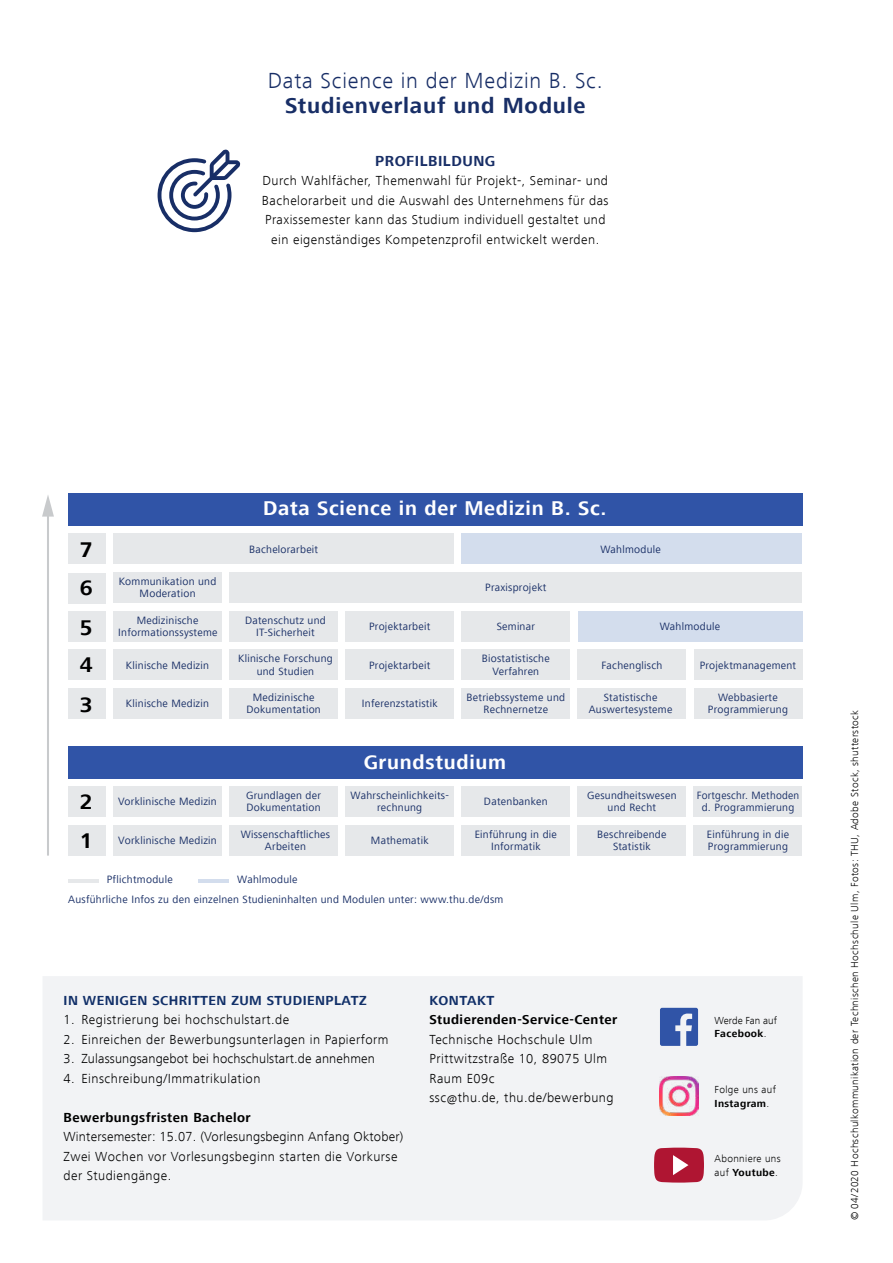
<style>
.page{position:relative;width:893px;height:1263px;background:#fff}
.page>*{position:absolute;margin:0;border:0;box-sizing:border-box;transform-origin:0 0}
.Headline_light{font:300 22.5px/25.5px "Frutiger Next LT";letter-spacing:.035em;color:#182e66;text-align:center}
.t1{font:700 21.9px/39.8px "Frutiger Next LT";color:#000}
.t2{font:700 20.4px "Frutiger Next LT";letter-spacing:.035em;color:#fff}
.Subhead{font:700 15px "Frutiger Next LT";letter-spacing:.035em;color:#182e66}
.Fließtext{font:300 13.5px/19.5px "Frutiger Next LT";letter-spacing:.035em;color:#000}
.Fließtext-2{font:700 13.5px "Frutiger Next LT";letter-spacing:.035em;color:#000}
.Fließtext-3{font:300 13.5px "Frutiger Next LT";letter-spacing:.015em;color:#000}
.Fließtext-4{font:300 13.5px "Frutiger Next LT";letter-spacing:.01em;color:#000}
.Headline_Kasten{font:700 13.5px "Frutiger Next LT";letter-spacing:.035em;color:#123069}
.Headline_Kasten-2{font:300 13.5px "Frutiger Next LT";letter-spacing:.035em;color:#000}
.t3{font:10.95px/12.3px "Frutiger Next LT";letter-spacing:.025em;color:#182e66;text-align:center}
.Fußzeile_Bilduntersc{font:300 10.5px/13.5px "Frutiger Next LT";letter-spacing:.035em;color:#000}
.Fußzeile_Bilduntersc-2{font:300 10.5px/13.5px "Frutiger Next LT";color:#000}
.s1{font-weight:700}
</style>
<div class="page">
<div style="left:43px;top:976px;width:759px;height:244px;background:#f2f3f5"></div>
<div style="left:68px;top:825px;width:38px;height:30px;background:#e6e8ea"></div>
<div style="left:68px;top:786px;width:38px;height:31px;background:#e6e8ea"></div>
<div style="left:68px;top:688px;width:38px;height:31px;background:#e6e8ea"></div>
<div style="left:68px;top:649px;width:38px;height:31px;background:#e6e8ea"></div>
<div style="left:68px;top:611px;width:38px;height:31px;background:#e6e8ea"></div>
<div style="left:68px;top:572px;width:38px;height:31px;background:#e6e8ea"></div>
<div style="left:68px;top:533px;width:38px;height:31px;background:#e6e8ea"></div>
<div style="left:68px;top:493px;width:734px;height:32px;background:#3054a7"></div>
<div style="left:68px;top:746px;width:734px;height:32px;background:#3054a7"></div>
<hr style="left:68px;top:879px;width:31px;height:4px;background:#e6e8ea">
<hr style="left:198px;top:879px;width:31px;height:4px;background:#d3dded">
<hr style="left:47px;top:512px;width:2px;height:343px;background:#c8cacc">
<svg style="left:42px;top:495px;width:12px;height:22px"></svg>
<div style="left:113px;top:572px;width:109px;height:31px;background:#e6e8ea"></div>
<div style="left:346px;top:611px;width:108px;height:31px;background:#e6e8ea"></div>
<div style="left:113px;top:649px;width:109px;height:31px;background:#e6e8ea"></div>
<div style="left:229px;top:649px;width:109px;height:31px;background:#e6e8ea"></div>
<div style="left:346px;top:649px;width:108px;height:31px;background:#e6e8ea"></div>
<div style="left:113px;top:688px;width:109px;height:31px;background:#e6e8ea"></div>
<div style="left:229px;top:688px;width:109px;height:31px;background:#e6e8ea"></div>
<div style="left:346px;top:688px;width:108px;height:31px;background:#e6e8ea"></div>
<div style="left:694px;top:688px;width:108px;height:31px;background:#e6e8ea"></div>
<div style="left:113px;top:786px;width:109px;height:31px;background:#e6e8ea"></div>
<div style="left:229px;top:786px;width:109px;height:31px;background:#e6e8ea"></div>
<div style="left:346px;top:786px;width:108px;height:31px;background:#e6e8ea"></div>
<div style="left:462px;top:786px;width:108px;height:31px;background:#e6e8ea"></div>
<div style="left:578px;top:786px;width:108px;height:31px;background:#e6e8ea"></div>
<div style="left:694px;top:786px;width:108px;height:31px;background:#e6e8ea"></div>
<div style="left:113px;top:825px;width:109px;height:30px;background:#e6e8ea"></div>
<div style="left:229px;top:825px;width:109px;height:30px;background:#e6e8ea"></div>
<div style="left:346px;top:825px;width:108px;height:30px;background:#e6e8ea"></div>
<div style="left:462px;top:825px;width:108px;height:30px;background:#e6e8ea"></div>
<div style="left:113px;top:533px;width:341px;height:31px;background:#e6e8ea"></div>
<div style="left:229px;top:572px;width:573px;height:31px;background:#e6e8ea"></div>
<div style="left:113px;top:611px;width:109px;height:31px;background:#e6e8ea"></div>
<div style="left:229px;top:611px;width:109px;height:31px;background:#e6e8ea"></div>
<div style="left:462px;top:611px;width:108px;height:31px;background:#e6e8ea"></div>
<div style="left:578px;top:611px;width:224px;height:31px;background:#d3dded"></div>
<div style="left:462px;top:649px;width:108px;height:31px;background:#e6e8ea"></div>
<div style="left:578px;top:649px;width:108px;height:31px;background:#e6e8ea"></div>
<div style="left:694px;top:649px;width:108px;height:31px;background:#e6e8ea"></div>
<div style="left:462px;top:688px;width:108px;height:31px;background:#e6e8ea"></div>
<div style="left:578px;top:688px;width:108px;height:31px;background:#e6e8ea"></div>
<div style="left:462px;top:533px;width:340px;height:31px;background:#d3dded"></div>
<div style="left:578px;top:825px;width:108px;height:30px;background:#e6e8ea"></div>
<div style="left:694px;top:825px;width:108px;height:30px;background:#e6e8ea"></div>
<svg style="left:660px;top:1008px;width:38px;height:38px"></svg>
<svg style="left:654px;top:1147px;width:50px;height:35px;background:#ba3750"></svg>
<img style="left:660px;top:1076px;width:38px;height:39px">
<svg style="left:158px;top:149px;width:82px;height:83px"></svg>
<p class="Headline_light" style="left:268px;top:68px;width:336px">Data Science in der Medizin B. Sc.<br><span class="s1">Studienverlauf und Module</span></p>
<p class="Subhead" style="left:375px;top:153px;width:122px">PROFILBILDUNG</p>
<p class="Fließtext" style="left:262px;top:171px;width:348px;text-align:center">Durch Wahlfächer, Themenwahl für Projekt-, Seminar- und Bachelorarbeit und die Auswahl des Unternehmens für das Praxissemester kann das Studium individuell gestaltet und ein eigenständiges Kompetenzprofil entwickelt werden.</p>
<p class="t1" style="left:80px;top:530px;width:14px">7</p>
<p class="t1" style="left:80px;top:568px;width:14px;line-height:39.3px">6<br>5</p>
<p class="t1" style="left:80px;top:645px;width:14px">4<br>3</p>
<p class="t1" style="left:80px;top:781px;width:14px">2<br>1</p>
<p class="t2" style="left:263px;top:497px;width:345px">Data Science in der Medizin B. Sc.</p>
<p class="t3" style="left:249px;top:543px;width:71px">Bachelorarbeit</p>
<p class="t3" style="left:600px;top:543px;width:62px">Wahlmodule</p>
<p class="t3" style="left:119px;top:575px;width:99px">Kommunikation und<br>Moderation</p>
<p class="t3" style="left:485px;top:582px;width:63px">Praxisprojekt</p>
<p class="t3" style="left:118px;top:614px;width:101px">Medizinische<br>Informationssysteme</p>
<p class="t3" style="left:245px;top:614px;width:82px">Datenschutz und<br>IT-Sicherheit</p>
<p class="t3" style="left:369px;top:620px;width:63px">Projektarbeit</p>
<p class="t3" style="left:497px;top:620px;width:40px">Seminar</p>
<p class="t3" style="left:660px;top:620px;width:62px">Wahlmodule</p>
<p class="t3" style="left:126px;top:659px;width:85px">Klinische Medizin</p>
<p class="t3" style="left:126px;top:698px;width:85px">Klinische Medizin</p>
<p class="t3" style="left:238px;top:653px;width:96px">Klinische Forschung und Studien</p>
<p class="t3" style="left:246px;top:691px;width:76px">Medizinische<br>Dokumentation</p>
<p class="t3" style="left:467px;top:691px;width:100px">Betriebssysteme und<br>Rechnernetze</p>
<p class="t3" style="left:482px;top:653px;width:69px">Biostatistische<br>Verfahren</p>
<p class="t3" style="left:369px;top:659px;width:63px">Projektarbeit</p>
<p class="t3" style="left:601px;top:659px;width:62px">Fachenglisch</p>
<p class="t3" style="left:700px;top:659px;width:98px">Projektmanagement</p>
<p class="t3" style="left:589px;top:691px;width:85px">Statistische<br>Auswertesysteme</p>
<p class="t3" style="left:708px;top:691px;width:81px">Webbasierte<br>Programmierung</p>
<p class="t3" style="left:362px;top:698px;width:77px">Inferenzstatistik</p>
<p class="t2" style="left:364px;top:751px;width:144px">Grundstudium</p>
<p class="t3" style="left:118px;top:795px;width:100px">Vorklinische Medizin</p>
<p class="t3" style="left:246px;top:789px;width:76px;text-align:left">Grundlagen der<br>Dokumentation</p>
<p class="t3" style="left:484px;top:795px;width:65px">Datenbanken</p>
<p class="t3" style="left:587px;top:789px;width:91px">Gesundheitswesen und Recht</p>
<p class="t3" style="left:697px;top:789px;width:104px">Fortgeschr. Methoden d. Programmierung</p>
<p class="t3" style="left:350px;top:789px;width:100px">Wahrscheinlichkeits&shy;rechnung</p>
<p class="t3" style="left:118px;top:834px;width:100px">Vorklinische Medizin</p>
<p class="t3" style="left:371px;top:834px;width:59px">Mathematik</p>
<p class="t3" style="left:597px;top:828px;width:71px">Beschreibende<br>Statistik</p>
<p class="t3" style="left:707px;top:828px;width:84px;text-align:left">Einführung in die<br>Programmierung</p>
<p class="t3" style="left:241px;top:828px;width:91px">Wissenschaftliches<br>Arbeiten</p>
<p class="t3" style="left:475px;top:828px;width:84px">Einführung in die<br>Informatik</p>
<p class="t3" style="left:68px;top:869px;width:437px;line-height:19.8px;text-align:left;text-indent:39px">Pflichtmodule<br>Ausführliche Infos zu den einzelnen Studieninhalten und Modulen unter: www.thu.de/dsm</p>
<p class="t3" style="left:237px;top:873px;width:62px">Wahlmodule</p>
<p class="Headline_Kasten" style="left:64px;top:992px;width:305px">IN WENIGEN SCHRITTEN ZUM STUDIENPLATZ</p>
<p class="Headline_Kasten-2" style="left:64px;top:1012px;width:227px">1. Registrierung bei hochschulstart.de</p>
<p class="Fließtext" style="left:64px;top:1029px;width:326px">2. Einreichen der Bewerbungsunterlagen in Papierform</p>
<p class="Fließtext-4" style="left:64px;top:1051px;width:313px">3. Zulassungsangebot bei hochschulstart.de annehmen</p>
<p class="Fließtext" style="left:64px;top:1068px;width:198px">4. Einschreibung/Immatrikulation</p>
<p class="Fließtext-2" style="left:64px;top:1109px;width:189px">Bewerbungsfristen Bachelor</p>
<p class="Fließtext-3" style="left:64px;top:1129px;width:341px">Wintersemester: 15.07. (Vorlesungsbeginn Anfang Oktober)</p>
<p class="Fließtext" style="left:64px;top:1146px;width:335px">Zwei Wochen vor Vorlesungsbeginn starten die Vorkurse der Studiengänge.</p>
<p class="Headline_Kasten" style="left:429px;top:992px;width:66px">KONTAKT</p>
<p class="Fließtext-2" style="left:429px;top:1012px;width:190px">Studierenden-Service-Center</p>
<p class="Fließtext" style="left:429px;top:1029px;width:164px">Technische Hochschule Ulm</p>
<p class="Fließtext" style="left:429px;top:1049px;width:179px">Prittwitzstraße 10, 89075 Ulm<br>Raum E09c</p>
<p class="Fließtext" style="left:429px;top:1088px;width:186px">ssc@thu.de, thu.de/bewerbung</p>
<p class="Fußzeile_Bilduntersc-2" style="left:715px;top:1014px;width:64px">Werde Fan auf<br><span class="s1">Facebook</span>.</p>
<p class="Fußzeile_Bilduntersc" style="left:715px;top:1083px;width:63px">Folge uns auf<br><span class="s1">Instagram</span>.</p>
<p class="Fußzeile_Bilduntersc" style="left:715px;top:1152px;width:68px">Abonniere uns auf <span class="s1">Youtube</span>.</p>
<p class="Fußzeile_Bilduntersc" style="left:848px;top:1220px;width:512px;rotate:-90deg">© 04/2020 Hochschulkommunikation der Technischen Hochschule Ulm, Fotos: THU, Adobe Stock, shutterstock</p>
</div>
